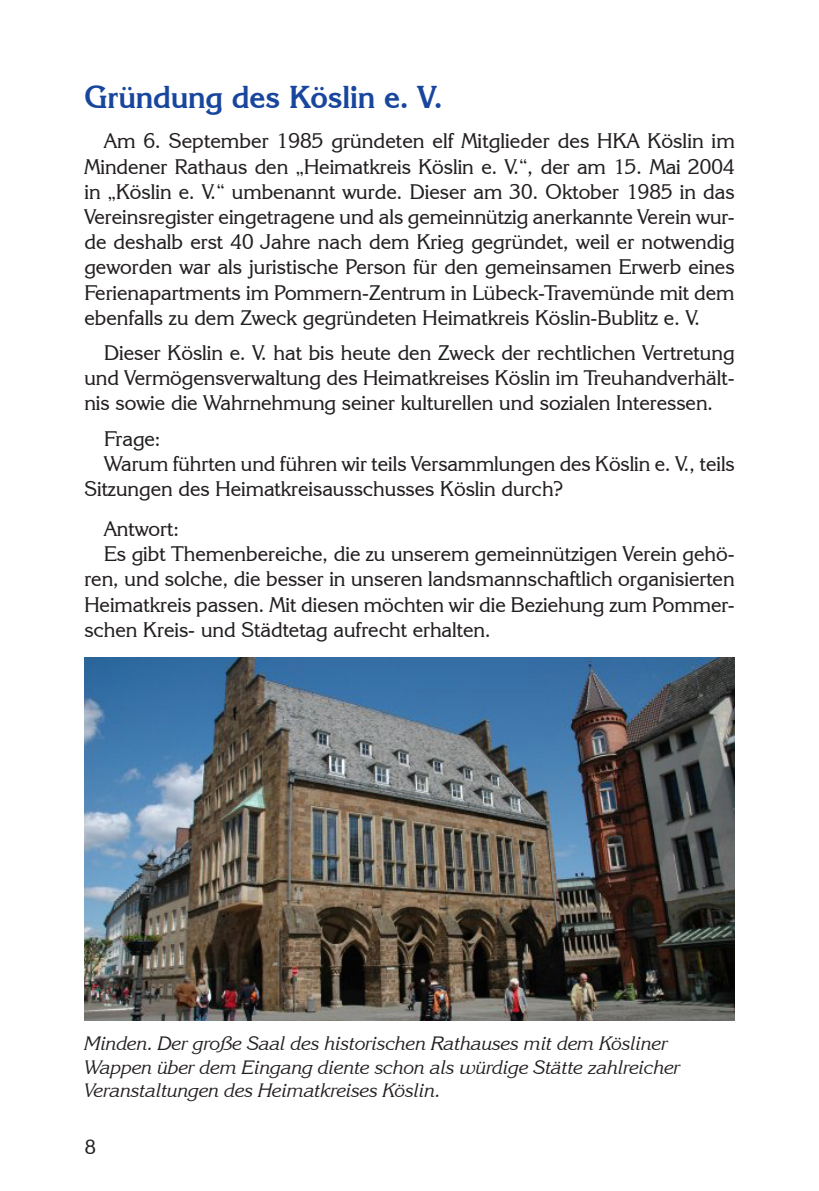
<style>
.page{position:relative;width:819px;height:1191px;background:#fff}
.page>*{position:absolute;margin:0;border:0;box-sizing:border-box;transform-origin:0 0}
.UE{font:700 31.5px "Korinna IT Cby BT";letter-spacing:-.005em;color:#18469d}
.Fließtext_mit_Einzug{font:21px/25.2px "Korinna IT Cby BT";color:#231f20;text-align:justify}
.t1{font:20.12px "Korinna IT Cby BT";color:#231f20}
.Bildunterschrift{font:italic 19.25px/23.1px "Korinna IT Cby BT";color:#231f20}
</style>
<div class="page">
<img style="left:85px;top:657px;width:649px;height:363px">
<p class="UE" style="left:84px;top:78px;width:360px">Gründung des Köslin e. V.</p>
<p class="Fließtext_mit_Einzug" style="left:84px;top:128px;width:652px;text-indent:20px">Am 6. September 1985 gründeten elf Mitglieder des HKA Köslin im Mindener Rathaus den „Heimatkreis Köslin e. V.“, der am 15. Mai 2004 in „Köslin e. V.“ umbenannt wurde. Dieser am 30. Oktober 1985 in das Vereinsregister eingetragene und als gemeinnützig anerkannte Verein wur&shy;de deshalb erst 40 Jahre nach dem Krieg gegründet, weil er notwendig geworden war als juristische Person für den gemeinsamen Erwerb eines Ferienapartments im Pommern-Zentrum in Lübeck-Travemünde mit dem ebenfalls zu dem Zweck gegründeten Heimatkreis Köslin-Bublitz e. V.</p>
<p class="Fließtext_mit_Einzug" style="left:84px;top:340px;width:651px;text-indent:20px">Dieser Köslin e. V. hat bis heute den Zweck der rechtlichen Vertretung und Vermögensverwaltung des Heimatkreises Köslin im Treuhandverhält&shy;nis sowie die Wahrnehmung seiner kulturellen und sozialen Interessen.</p>
<p class="Fließtext_mit_Einzug" style="left:104px;top:425px;width:58px">Frage:</p>
<p class="Fließtext_mit_Einzug" style="left:84px;top:450px;width:651px;text-indent:20px">Warum führten und führen wir teils Versammlungen des Köslin e. V., teils<br>Sitzungen des Heimatkreisausschusses Köslin durch?</p>
<p class="Fließtext_mit_Einzug" style="left:104px;top:516px;width:76px">Antwort:</p>
<p class="Fließtext_mit_Einzug" style="left:84px;top:541px;width:651px;text-indent:20px">Es gibt Themenbereiche, die zu unserem gemeinnützigen Verein gehö&shy;ren, und solche, die besser in unseren landsmannschaftlich organisierten Heimatkreis passen. Mit diesen möchten wir die Beziehung zum Pommer&shy;schen Kreis- und Städtetag aufrecht erhalten.</p>
<p class="Bildunterschrift" style="left:85px;top:1032px;width:597px">Minden. Der große Saal des historischen Rathauses mit dem Kösliner<br>Wappen über dem Eingang diente schon als würdige Stätte zahlreicher<br>Veranstaltungen des Heimatkreises Köslin.</p>
<p class="t1" style="left:85px;top:1134px;width:13px">8</p>
</div>
